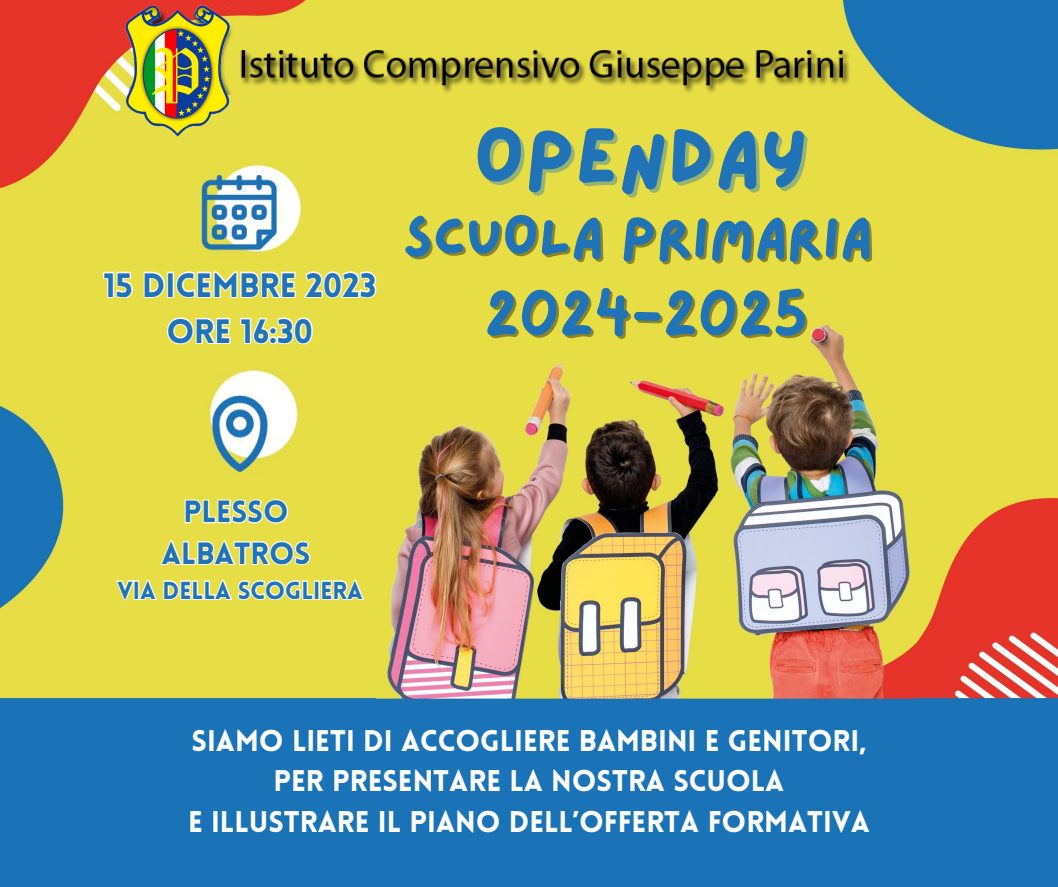
<style>
.page{position:relative;width:1058px;height:887px;background:#fff}
.page>*{position:absolute;margin:0;border:0;box-sizing:border-box;transform-origin:0 0}
.t1{font:79.05px "Lazydog";color:#1f73b6}
.t2{font:56.55px "Lazydog";color:#1f73b6}
.t3{font:900 33px "Lovelo";color:#1f73b6}
.t4{font:900 30px "Lovelo";color:#1f73b6}
.t5{font:900 29.25px "Lovelo";color:#fff}
.t6{font:900 24px "Lovelo";color:#1f73b6}
</style>
<div class="page">
<img style="left:0;top:0;width:1058px;height:886px">
<img style="left:113px;top:3px;width:802px;height:91px">
<img style="left:125px;top:5px;width:105px;height:132px">
<img style="left:153px;top:151px;width:175px;height:118px">
<img style="left:162px;top:361px;width:156px;height:118px">
<img style="left:376px;top:319px;width:539px;height:381px">
<svg style="left:102px;top:269px;width:276px;height:31px"></svg>
<svg style="left:165px;top:316px;width:149px;height:30px"></svg>
<svg style="left:183px;top:497px;width:106px;height:28px"></svg>
<svg style="left:159px;top:539px;width:153px;height:28px"></svg>
<svg style="left:114px;top:578px;width:252px;height:24px"></svg>
<p class="t3" style="left:103px;top:272px;width:274px">15 DICEMBRE 2023</p>
<p class="t3" style="left:166px;top:318px;width:148px">ORE 16:30</p>
<p class="t1" style="left:474px;top:119px;width:336px">OPENDAY</p>
<p class="t2" style="left:402px;top:209px;width:471px">SCUOLA PRIMARIA</p>
<p class="t2" style="left:484px;top:288px;width:325px">2024-2025</p>
<p class="t4" style="left:183px;top:499px;width:107px">PLESSO</p>
<p class="t4" style="left:162px;top:541px;width:150px">ALBATROS</p>
<p class="t6" style="left:117px;top:580px;width:247px">VIA DELLA SCOGLIERA</p>
<p class="t5" style="left:192px;top:728px;width:676px">SIAMO LIETI DI ACCOGLIERE BAMBINI E GENITORI,</p>
<p class="t5" style="left:273px;top:769px;width:512px">PER PRESENTARE LA NOSTRA SCUOLA</p>
<p class="t5" style="left:188px;top:809px;width:683px">E ILLUSTRARE IL PIANO DELL’OFFERTA FORMATIVA</p>
</div>
